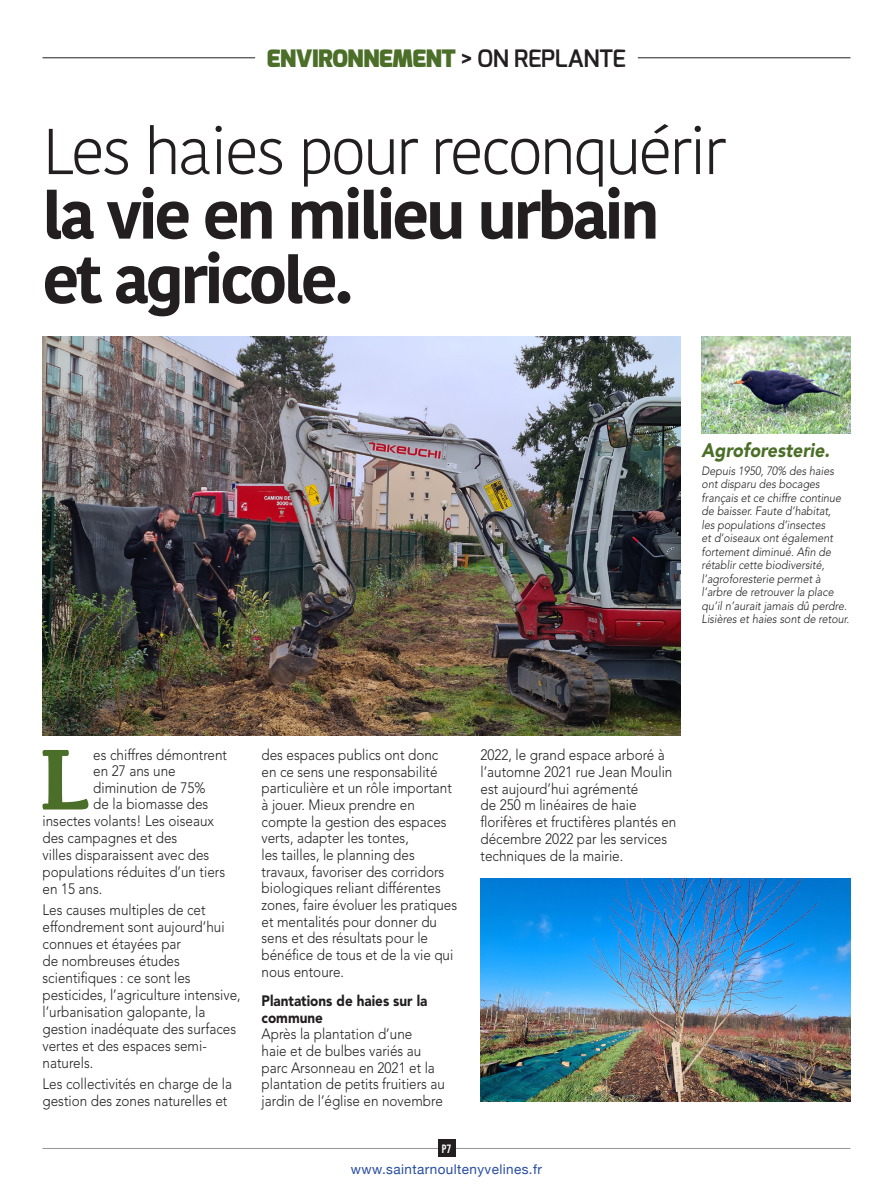
<style>
.page{position:relative;width:893px;height:1191px;background:#fff}
.page>*{position:absolute;margin:0;border:0;box-sizing:border-box;transform-origin:0 0}
.t1{font:700 89.25px "Kefa";color:#4b6e28}
.t2{font:700 64.5px/64.5px "Kohinoor Bangla";letter-spacing:-.05em;color:#231f20}
.t3{font:900 24px "Exo";letter-spacing:-.02em;color:#4b6e28}
.t4{font:italic 900 19.5px "Avenir LT Std";color:#4b6e28;scale:.9 1}
.t5{font:300 15px/16.6px "Avenir LT Std";color:#231f20;scale:.9 1}
.t6{font:900 15px/16.6px "Avenir LT Std";color:#231f20;scale:.9 1}
.t7{font:13.5px "Helvetica Neue";letter-spacing:.03em;color:#274ca0}
.t8{font:italic 300 12px/13.5px "Avenir LT Std";color:#231f20;scale:.9 1}
.t9{font:12px "Bebas Neue";color:#fff}
.s1{font-weight:600;color:#231f20}
.s2{font-weight:300}
</style>
<div class="page">
<hr style="left:43px;top:1148px;width:807px;height:1px;background:#939598">
<div style="left:438px;top:1140px;width:17px;height:17px;background:#231f20"></div>
<img style="left:702px;top:336px;width:148px;height:98px">
<img style="left:43px;top:336px;width:637px;height:400px">
<hr style="left:43px;top:57px;width:212px;height:1px;background:#231f20">
<hr style="left:638px;top:57px;width:212px;height:1px;background:#231f20">
<img style="left:480px;top:878px;width:370px;height:223px">
<p class="t3" style="left:267px;top:43px;width:361px">ENVIRONNEMENT <span class="s1">&gt; ON REPLANTE</span></p>
<p class="t2" style="left:43px;top:116px;width:685px"><span class="s2">Les haies pour reconquérir </span>la vie en milieu urbain et agricole.</p>
<p class="t4" style="left:702px;top:438px;width:144px">Agroforesterie.</p>
<p class="t8" style="left:702px;top:464px;width:166px">Depuis 1950, 70% des haies ont disparu des bocages français et ce chiffre continue de baisser. Faute d’habitat,<br>les populations d’insectes<br>et d’oiseaux ont également fortement diminué. Afin de rétablir cette biodiversité, l’agroforesterie permet à l’arbre de retrouver la place qu’il n’aurait jamais dû perdre.<br>Lisières et haies sont de retour.</p>
<p class="t1" style="left:39px;top:719px;width:52px">L</p>
<p class="t5" style="left:93px;top:746px;width:150px">es chiffres démontrent</p>
<p class="t5" style="left:93px;top:763px;width:93px">en 27 ans une</p>
<p class="t5" style="left:93px;top:779px;width:126px">diminution de 75%</p>
<p class="t5" style="left:93px;top:796px;width:129px">de la biomasse des</p>
<p class="t5" style="left:43px;top:813px;width:192px">insectes volants! Les oiseaux</p>
<p class="t5" style="left:43px;top:830px;width:151px">des campagnes et des</p>
<p class="t5" style="left:43px;top:847px;width:187px">villes disparaissent avec des</p>
<p class="t5" style="left:43px;top:863px;width:204px">populations réduites d’un tiers</p>
<p class="t5" style="left:43px;top:880px;width:68px">en 15 ans.</p>
<p class="t5" style="left:43px;top:901px;width:222px">Les causes multiples de cet effondrement sont aujourd’hui connues et étayées par<br>de nombreuses études scientifiques : ce sont les pesticides, l’agriculture intensive, l’urbanisation galopante, la gestion inadéquate des surfaces vertes et des espaces semi&shy;naturels.</p>
<p class="t5" style="left:43px;top:1075px;width:212px">Les collectivités en charge de la gestion des zones naturelles et</p>
<p class="t5" style="left:261px;top:746px;width:219px">des espaces publics ont donc<br>en ce sens une responsabilité particulière et un rôle important à jouer. Mieux prendre en compte la gestion des espaces verts, adapter les tontes,<br>les tailles, le planning des travaux, favoriser des corridors biologiques reliant différentes zones, faire évoluer les pratiques et mentalités pour donner du sens et des résultats pour le bénéfice de tous et de la vie qui nous entoure.</p>
<p class="t6" style="left:261px;top:992px;width:186px">Plantations de haies sur la commune</p>
<p class="t5" style="left:261px;top:1025px;width:205px">Après la plantation d’une<br>haie et de bulbes variés au parc Arsonneau en 2021 et la plantation de petits fruitiers au jardin de l’église en novembre</p>
<p class="t9" style="left:442px;top:1142px;width:11px">P7</p>
<p class="t5" style="left:480px;top:746px;width:219px">2022, le grand espace arboré à l’automne 2021 rue Jean Moulin est aujourd’hui agrémenté<br>de 250 m linéaires de haie florifères et fructifères plantés en décembre 2022 par les services techniques de la mairie.</p>
<p class="t7" style="left:351px;top:1159px;width:193px">www.saintarnoultenyvelines.fr</p>
</div>
